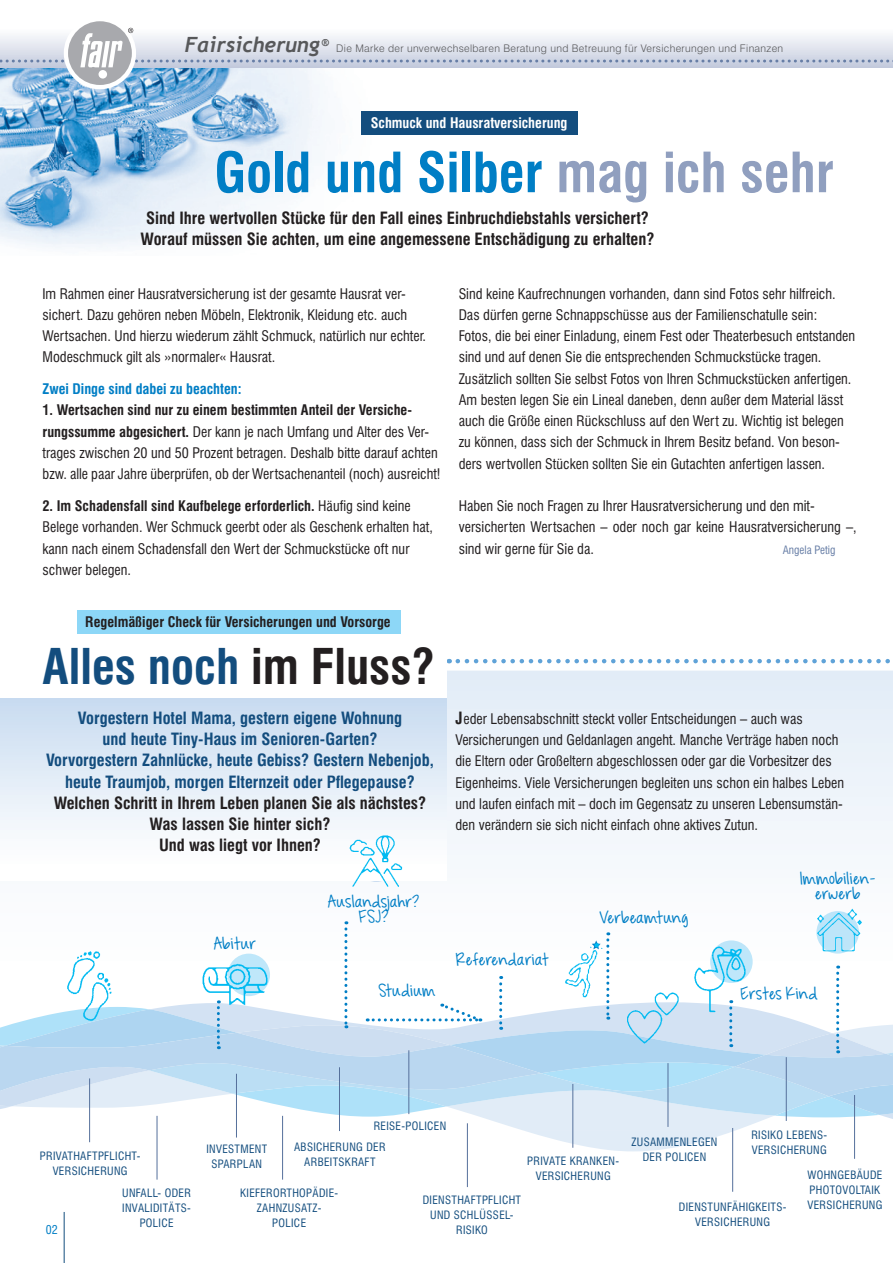
<style>
.page{position:relative;width:893px;height:1263px;background:#fff}
.page>*{position:absolute;margin:0;border:0;box-sizing:border-box;transform-origin:0 0}
.t1{font:700 condensed 54px "Swiss 721 BT";color:#007ec5}
.t2{font:700 condensed 48px "Swiss 721 BT";color:#134d7e}
.t3{font:italic 700 21px "Trebuchet";color:#57585a}
.t4{font:700 condensed 16.5px/21.3px "Swiss 721 BT";color:#231f20;text-align:center}
.t5{font:700 condensed 16.5px/21.3px "Swiss 721 BT";color:#134d7e;text-align:center}
.t6{font:15px/15px "KG Feeling 22";letter-spacing:.03em;color:#007ec5;text-align:center}
.t7{font:condensed 14.25px/21.3px "Swiss 721 BT";color:#231f20}
.t8{font:700 condensed 14.25px "Swiss 721 BT";color:#231f20}
.t9{font:700 condensed 14.25px "Swiss 721 BT";color:#fff}
.t10{font:700 condensed 14.25px "Swiss 721 BT";color:#007ec5}
.t11{font:condensed 12px "Swiss 721 BT";color:#007ec5}
.t12{font:condensed 11.25px/15px "Swiss 721 BT";letter-spacing:.03em;color:#134d7e;text-align:center}
.t13{font:condensed 11.25px "Swiss 721 BT";color:#677ea6}
.t14{font:300 10.5px "Swiss 721 BT";letter-spacing:.03em;color:#57585a}
.s1{color:#909fbf}
.s2{font-weight:700}
.s3{color:#231f20}
.s4{font-weight:700;font-size:16.5px}
</style>
<div class="page">
<img style="left:0;top:68px;width:376px;height:180px">
<div style="left:446px;top:671px;width:447px;height:148px;background:#eaf2f9"></div>
<div style="left:78px;top:610px;width:323px;height:24px;background:#8dd7f7"></div>
<hr style="left:64px;top:1212px;width:1px;height:51px;background:#134d7e">
<div style="left:64px;top:17px;width:72px;height:72px;background:#fff;border-radius:50%"></div>
<div style="left:68px;top:21px;width:64px;height:64px;background:#a8a9ad;border-radius:50%"></div>
<div style="left:99px;top:70px;width:8px;height:9px;background:#fff;border-radius:50%"></div>
<svg style="left:0;top:28px;width:893px;height:39px"></svg>
<div style="left:361px;top:112px;width:216px;height:23px;background:#134d7e"></div>
<svg style="left:458px;top:659px;width:432px;height:4px"></svg>
<svg style="left:523px;top:1130px;width:213px;height:21px"></svg>
<svg style="left:90px;top:1115px;width:803px;height:15px"></svg>
<svg style="left:0;top:1096px;width:893px;height:19px"></svg>
<svg style="left:0;top:1025px;width:886px;height:81px;background:#cbe6f6"></svg>
<svg style="left:0;top:1033px;width:893px;height:63px;background:#bbdbf2"></svg>
<hr style="left:89px;top:1078px;width:1px;height:64px;background:#55709b">
<hr style="left:157px;top:1116px;width:1px;height:63px;background:#55709b">
<hr style="left:236px;top:1074px;width:1px;height:63px;background:#55709b">
<hr style="left:282px;top:1116px;width:1px;height:63px;background:#55709b">
<hr style="left:339px;top:1067px;width:1px;height:64px;background:#55709b">
<hr style="left:408px;top:1050px;width:1px;height:64px;background:#55709b">
<hr style="left:854px;top:1095px;width:1px;height:64px;background:#55709b">
<hr style="left:786px;top:1057px;width:1px;height:64px;background:#55709b">
<hr style="left:668px;top:1063px;width:1px;height:64px;background:#55709b">
<hr style="left:572px;top:1084px;width:1px;height:64px;background:#55709b">
<hr style="left:467px;top:1123px;width:1px;height:64px;background:#55709b">
<hr style="left:732px;top:1128px;width:1px;height:64px;background:#55709b">
<div style="left:0;top:697px;width:446px;height:183px;background:linear-gradient(to bottom,#c8dbf0,#fff)"></div>
<div style="left:0;top:659px;width:446px;height:39px;background:#fff"></div>
<img style="left:50px;top:819px;width:843px;height:231px">
<h3 class="t3" style="left:185px;top:32px;width:146px">Fairsicherung<sup>®</sup></h3>
<p class="t14" style="left:336px;top:42px;width:449px">Die Marke der unverwechselbaren Beratung und Betreuung für Versicherungen und Finanzen</p>
<p class="t9" style="left:371px;top:115px;width:198px">Schmuck und Hausratversicherung</p>
<h1 class="t1" style="left:214px;top:140px;width:621px">Gold und Silber <span class="s1">mag ich sehr</span></h1>
<p class="t4" style="left:141px;top:207px;width:515px">Sind Ihre wertvollen Stücke für den Fall eines Einbruchdiebstahls versichert?<br>Worauf müssen Sie achten, um eine angemessene Entschädigung zu erhalten?</p>
<p class="t7" style="left:43px;top:283px;width:385px">Im Rahmen einer Hausratversicherung ist der gesamte Hausrat ver&shy;sichert. Dazu gehören neben Möbeln, Elektronik, Kleidung etc. auch Wertsachen. Und hierzu wiederum zählt Schmuck, natürlich nur echter.<br>Modeschmuck gilt als »normaler« Hausrat.</p>
<p class="t10" style="left:43px;top:380px;width:201px">Zwei Dinge sind dabei zu beachten:</p>
<p class="t7" style="left:43px;top:400px;width:400px"><span class="s2">1. Wertsachen sind nur zu einem bestimmten Anteil der Versiche&shy;rungssumme abgesichert.</span> Der kann je nach Umfang und Alter des Ver&shy;trages zwischen 20 und 50 Prozent betragen. Deshalb bitte darauf achten bzw. alle paar Jahre überprüfen, ob der Wertsachenanteil (noch) ausreicht!</p>
<p class="t7" style="left:43px;top:495px;width:392px"><span class="s2">2. Im Schadensfall sind Kaufbelege erforderlich.</span> Häufig sind keine Belege vorhanden. Wer Schmuck geerbt oder als Geschenk erhalten hat, kann nach einem Schadensfall den Wert der Schmuckstücke oft nur schwer belegen.</p>
<p class="t8" style="left:85px;top:613px;width:307px">Regelmäßiger Check für Versicherungen und Vorsorge</p>
<h2 class="t2" style="left:43px;top:638px;width:394px">Alles noch <span class="s3">im Fluss?</span></h2>
<p class="t5" style="left:46px;top:707px;width:389px">Vorgestern Hotel Mama, gestern eigene Wohnung<br>und heute Tiny-Haus im Senioren-Garten?<br>Vorvorgestern Zahnlücke, heute Gebiss? Gestern Nebenjob, heute Traumjob, morgen Elternzeit oder Pflegepause?</p>
<p class="t4" style="left:54px;top:792px;width:374px">Welchen Schritt in Ihrem Leben planen Sie als nächstes?<br>Was lassen Sie hinter sich?<br>Und was liegt vor Ihnen?</p>
<p class="t6" style="left:214px;top:937px;width:44px">Abitur</p>
<p class="t6" style="left:328px;top:894px;width:93px">Auslandsjahr?<br>FSJ?</p>
<p class="t6" style="left:378px;top:983px;width:59px">Studium</p>
<p class="t7" style="left:459px;top:283px;width:398px">Sind keine Kaufrechnungen vorhanden, dann sind Fotos sehr hilfreich.<br>Das dürfen gerne Schnappschüsse aus der Familienschatulle sein:<br>Fotos, die bei einer Einladung, einem Fest oder Theaterbesuch entstanden sind und auf denen Sie die entsprechenden Schmuckstücke tragen.<br>Zusätzlich sollten Sie selbst Fotos von Ihren Schmuckstücken anfertigen.<br>Am besten legen Sie ein Lineal daneben, denn außer dem Material lässt auch die Größe einen Rückschluss auf den Wert zu. Wichtig ist belegen zu können, dass sich der Schmuck in Ihrem Besitz befand. Von beson&shy;ders wertvollen Stücken sollten Sie ein Gutachten anfertigen lassen.</p>
<p class="t7" style="left:459px;top:495px;width:400px">Haben Sie noch Fragen zu Ihrer Hausratversicherung und den mit&shy;versicherten Wertsachen – oder noch gar keine Hausratversicherung –, sind wir gerne für Sie da.</p>
<p class="t13" style="left:783px;top:543px;width:54px">Angela Petig</p>
<p class="t7" style="left:455px;top:708px;width:390px"><span class="s4">J</span> eder Lebensabschnitt steckt voller Entscheidungen – auch was Versicherungen und Geldanlagen angeht. Manche Verträge haben noch die Eltern oder Großeltern abgeschlossen oder gar die Vorbesitzer des Eigenheims. Viele Versicherungen begleiten uns schon ein halbes Leben und laufen einfach mit – doch im Gegensatz zu unseren Lebensumstän&shy;den verändern sie sich nicht einfach ohne aktives Zutun.</p>
<p class="t6" style="left:456px;top:953px;width:94px">Referendariat</p>
<p class="t6" style="left:600px;top:910px;width:90px">Verbeamtung</p>
<p class="t6" style="left:800px;top:872px;width:77px">Immobilien&shy;erwerb</p>
<p class="t6" style="left:741px;top:986px;width:78px">Erstes Kind</p>
<p class="t12" style="left:40px;top:1148px;width:102px">PRIVATHAFTPFLICHT-<br>VERSICHERUNG</p>
<p class="t12" style="left:122px;top:1186px;width:70px">UNFALL- ODER<br>INVALIDITÄTS-<br>POLICE</p>
<p class="t11" style="left:46px;top:1222px;width:13px">02</p>
<p class="t12" style="left:374px;top:1118px;width:74px">REISE-POLICEN</p>
<p class="t12" style="left:294px;top:1139px;width:93px">ABSICHERUNG DER<br>ARBEITSKRAFT</p>
<p class="t12" style="left:206px;top:1142px;width:62px">INVESTMENT<br>SPARPLAN</p>
<p class="t12" style="left:240px;top:1185px;width:100px">KIEFERORTHOPÄDIE-<br>ZAHNZUSATZ-<br>POLICE</p>
<p class="t12" style="left:527px;top:1153px;width:93px">PRIVATE KRANKEN-<br>VERSICHERUNG</p>
<p class="t12" style="left:423px;top:1192px;width:100px">DIENSTHAFTPFLICHT<br>UND SCHLÜSSEL-<br>RISIKO</p>
<p class="t12" style="left:751px;top:1127px;width:77px;text-align:left">RISIKO LEBENS-<br>VERSICHERUNG</p>
<p class="t12" style="left:807px;top:1167px;width:76px;text-align:left">WOHNGEBÄUDE<br>PHOTOVOLTAIK<br>VERSICHERUNG</p>
<p class="t12" style="left:632px;top:1134px;width:87px">ZUSAMMENLEGEN<br>DER POLICEN</p>
<p class="t12" style="left:679px;top:1199px;width:109px">DIENSTUNFÄHIGKEITS-<br>VERSICHERUNG</p>
</div>
